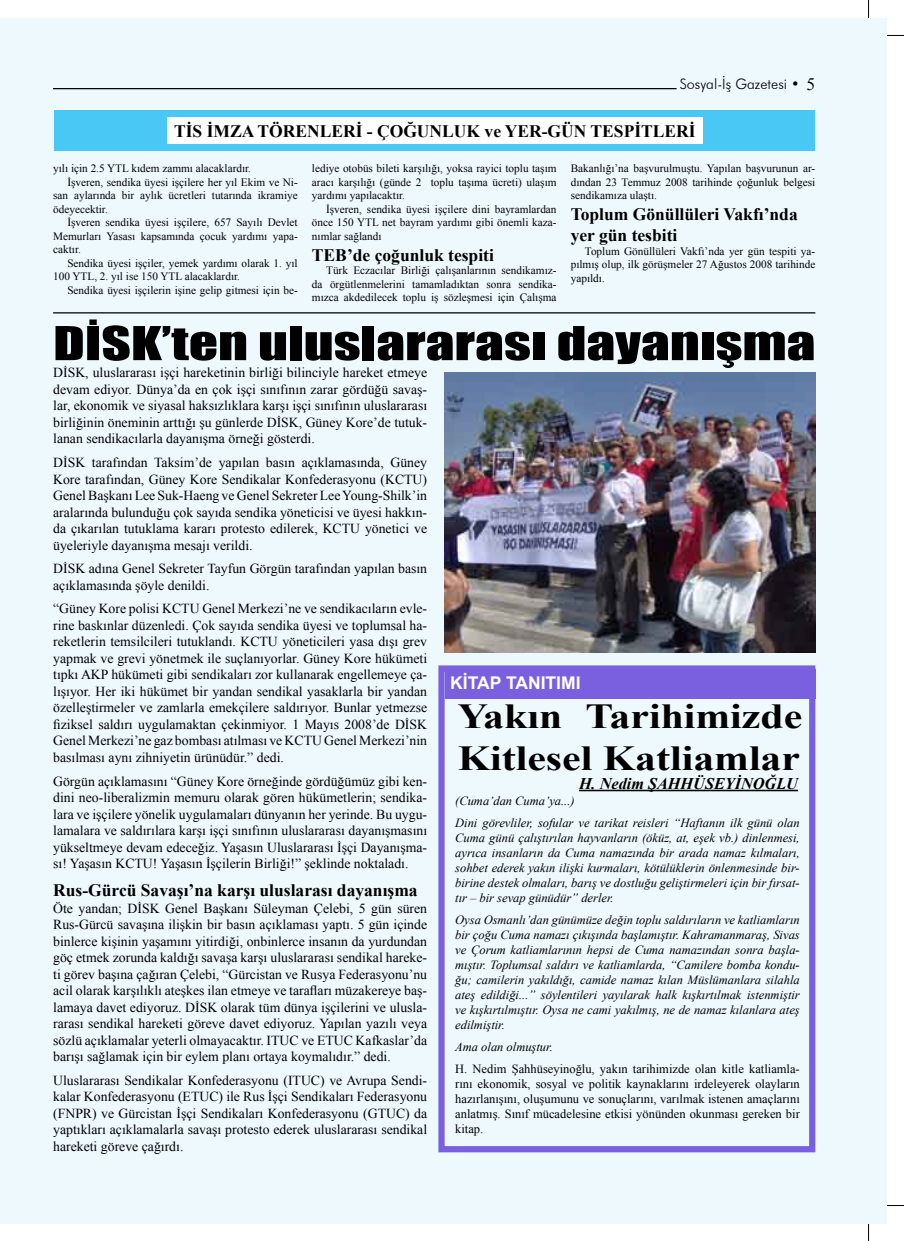
<style>
.page{position:relative;width:904px;height:1241px;background:#fff}
.page>*{position:absolute;margin:0;border:0;box-sizing:border-box;transform-origin:0 0}
.t1{font:43.12px "Impact";color:#000;scale:1.33 1}
.t2{font:700 35.12px/42.1px "Times New Roman";color:#000;scale:1.19 1}
.t3{font:700 17.5px/21px "Times New Roman";color:#000}
.t4{font:700 17.5px "Arial";color:#fff}
.t5{font:italic 700 16.25px "Times New Roman";color:#000}
.t6{font:300 14.38px "Futura BT";color:#000}
.t7{font:13.75px/16.5px "Times New Roman";color:#000;text-align:justify}
.t8{font:italic 12.5px/15px "Times New Roman";color:#000;text-align:justify}
.t9{font:12.5px/15px "Times New Roman";color:#000;text-align:justify}
.t10{font:11.25px/13.5px "Times New Roman";color:#000;text-align:justify}
.s1{font-family:"Times New Roman";font-weight:400;font-size:17.5px}
</style>
<div class="page">
<hr style="left:868px;top:1205px;width:1px;height:35px;background:#000">
<hr style="left:868px;top:1205px;width:36px;height:1px;background:#000">
<hr style="left:868px;top:0;width:1px;height:35px;background:#000">
<hr style="left:868px;top:35px;width:36px;height:1px;background:#000">
<div style="left:0;top:18px;width:886px;height:1204px;background:#eef9fe"></div>
<hr style="left:53px;top:88px;width:623px;height:1px;background:#000">
<div style="left:54px;top:110px;width:761px;height:41px;background:#4ac8f5"></div>
<div style="left:167px;top:118px;width:535px;height:26px;background:#fff"></div>
<img style="left:445px;top:372px;width:370px;height:280px">
<div style="left:438px;top:665px;width:377px;height:487px;border:6px solid #7a60de"></div>
<div style="left:444px;top:669px;width:371px;height:29px;background:#7a60de"></div>
<hr style="left:579px;top:789px;width:219px;height:2px;background:#000">
<hr style="left:53px;top:312px;width:762px;height:1px;background:#000">
<p class="t6" style="left:679px;top:76px;width:137px">Sosyal-İş Gazetesi • <span class="s1">5</span></p>
<p class="t3" style="left:174px;top:120px;width:523px">TİS İMZA TÖRENLERİ - ÇOĞUNLUK ve YER-GÜN TESPİTLERİ</p>
<p class="t10" style="left:53px;top:161px;width:199px">yılı için 2.5 YTL kıdem zammı alacaklardır.</p>
<p class="t10" style="left:67px;top:175px;width:232px">İşveren, sendika üyesi işçilere her yıl Ekim ve Ni-</p>
<p class="t10" style="left:53px;top:188px;width:246px">san aylarında bir aylık ücretleri tutarında ikramiye</p>
<p class="t10" style="left:53px;top:202px;width:56px">ödeyecektir.</p>
<p class="t10" style="left:67px;top:215px;width:232px">İşveren sendika üyesi işçilere, 657 Sayılı Devlet</p>
<p class="t10" style="left:53px;top:229px;width:246px">Memurları Yasası kapsamında çocuk yardımı yapa-</p>
<p class="t10" style="left:53px;top:242px;width:29px">caktır.</p>
<p class="t10" style="left:67px;top:256px;width:232px">Sendika üyesi işçiler, yemek yardımı olarak 1. yıl</p>
<p class="t10" style="left:53px;top:269px;width:188px">100 YTL, 2. yıl ise 150 YTL alacaklardır.</p>
<p class="t10" style="left:67px;top:283px;width:232px">Sendika üyesi işçilerin işine gelip gitmesi için be-</p>
<p class="t10" style="left:570px;top:161px;width:246px">Bakanlığı’na başvurulmuştu. Yapılan başvurunun ar&shy;dından 23 Temmuz 2008 tarihinde çoğunluk belgesi sendikamıza ulaştı.</p>
<p class="t3" style="left:570px;top:203px;width:228px">Toplum Gönüllüleri Vakfı’nda yer gün tesbiti</p>
<p class="t10" style="left:570px;top:244px;width:246px;text-indent:14px">Toplum Gönüllüleri Vakfı’nda yer gün tespiti ya&shy;pılmış olup, ilk görüşmeler 27 Ağustos 2008 tarihinde yapıldı.</p>
<p class="t10" style="left:312px;top:161px;width:246px">lediye otobüs bileti karşılığı, yoksa rayici toplu taşım aracı karşılığı (günde 2 toplu taşıma ücreti) ulaşım yardımı yapılacaktır.</p>
<p class="t10" style="left:312px;top:202px;width:246px;text-indent:14px">İşveren, sendika üyesi işçilere dini bayramlardan önce 150 YTL net bayram yardımı gibi önemli kaza&shy;nımlar sağlandı</p>
<p class="t3" style="left:312px;top:244px;width:183px">TEB’de çoğunluk tespiti</p>
<p class="t10" style="left:312px;top:263px;width:246px;text-indent:14px">Türk Eczacılar Birliği çalışanlarının sendikamız&shy;da örgütlenmelerini tamamladıktan sonra sendika&shy;mızca akdedilecek toplu iş sözleşmesi için Çalışma</p>
<h1 class="t1" style="left:53px;top:310px;width:574px">DİSK’ten uluslararası dayanışma</h1>
<p class="t7" style="left:53px;top:364px;width:375px">DİSK, uluslararası işçi hareketinin birliği bilinciyle hareket etmeye devam ediyor. Dünya’da en çok işçi sınıfının zarar gördüğü savaş&shy;lar, ekonomik ve siyasal haksızlıklara karşı işçi sınıfının uluslararası birliğinin öneminin arttığı şu günlerde DİSK, Güney Kore’de tutuk&shy;lanan sendikacılarla dayanışma örneği gösterdi.</p>
<p class="t7" style="left:53px;top:454px;width:375px">DİSK tarafından Taksim’de yapılan basın açıklamasında, Güney Kore tarafından, Güney Kore Sendikalar Konfederasyonu (KCTU)<br>Genel Başkanı Lee Suk-Haeng ve Genel Sekreter Lee Young-Shilk’in aralarında bulunduğu çok sayıda sendika yöneticisi ve üyesi hakkın&shy;da çıkarılan tutuklama kararı protesto edilerek, KCTU yönetici ve üyeleriyle dayanışma mesajı verildi.</p>
<p class="t7" style="left:53px;top:560px;width:375px">DİSK adına Genel Sekreter Tayfun Görgün tarafından yapılan basın açıklamasında şöyle denildi.</p>
<p class="t7" style="left:53px;top:600px;width:375px">“Güney Kore polisi KCTU Genel Merkezi’ne ve sendikacıların evle&shy;rine baskınlar düzenledi. Çok sayıda sendika üyesi ve toplumsal ha&shy;reketlerin temsilcileri tutuklandı. KCTU yöneticileri yasa dışı grev yapmak ve grevi yönetmek ile suçlanıyorlar. Güney Kore hükümeti tıpkı AKP hükümeti gibi sendikaları zor kullanarak engellemeye ça&shy;lışıyor. Her iki hükümet bir yandan sendikal yasaklarla bir yandan özelleştirmeler ve zamlarla emekçilere saldırıyor. Bunlar yetmezse fiziksel saldırı uygulamaktan çekinmiyor. 1 Mayıs 2008’de DİSK Genel Merkezi’ne gaz bombası atılması ve KCTU Genel Merkezi’nin basılması aynı zihniyetin ürünüdür.” dedi.</p>
<p class="t7" style="left:53px;top:772px;width:375px">Görgün açıklamasını “Güney Kore örneğinde gördüğümüz gibi ken&shy;dini neo-liberalizmin memuru olarak gören hükümetlerin; sendika&shy;lara ve işçilere yönelik uygulamaları dünyanın her yerinde. Bu uygu&shy;lamalara ve saldırılara karşı işçi sınıfının uluslararası dayanışmasını yükseltmeye devam edeceğiz. Yaşasın Uluslararası İşçi Dayanışma&shy;sı! Yaşasın KCTU! Yaşasın İşçilerin Birliği!” şeklinde noktaladı.</p>
<p class="t3" style="left:53px;top:879px;width:366px">Rus-Gürcü Savaşı’na karşı uluslarası dayanışma</p>
<p class="t7" style="left:53px;top:899px;width:375px">Öte yandan; DİSK Genel Başkanı Süleyman Çelebi, 5 gün süren Rus-Gürcü savaşına ilişkin bir basın açıklaması yaptı. 5 gün içinde binlerce kişinin yaşamını yitirdiği, onbinlerce insanın da yurdundan göç etmek zorunda kaldığı savaşa karşı uluslararası sendikal hareke&shy;ti görev başına çağıran Çelebi, “Gürcistan ve Rusya Federasyonu’nu acil olarak karşılıklı ateşkes ilan etmeye ve tarafları müzakereye baş&shy;lamaya davet ediyoruz. DİSK olarak tüm dünya işçilerini ve ulusla&shy;rarası sendikal hareketi göreve davet ediyoruz. Yapılan yazılı veya sözlü açıklamalar yeterli olmayacaktır. ITUC ve ETUC Kafkaslar’da barışı sağlamak için bir eylem planı ortaya koymalıdır.” dedi.</p>
<p class="t7" style="left:53px;top:1071px;width:375px">Uluslararası Sendikalar Konfederasyonu (ITUC) ve Avrupa Sendi&shy;kalar Konfederasyonu (ETUC) ile Rus İşçi Sendikaları Federasyonu (FNPR) ve Gürcistan İşçi Sendikaları Konfederasyonu (GTUC) da yaptıkları açıklamalarla savaşı protesto ederek uluslararası sendikal hareketi göreve çağırdı.</p>
<p class="t4" style="left:450px;top:670px;width:132px">KİTAP TANITIMI</p>
<h2 class="t2" style="left:458px;top:694px;width:291px">Yakın Tarihimizde<br>Kitlesel Katliamlar</h2>
<p class="t5" style="left:579px;top:771px;width:220px">H. Nedim ŞAHHÜSEYİNOĞLU</p>
<p class="t8" style="left:455px;top:789px;width:346px;line-height:22.1px">(Cuma’dan Cuma’ya...)<br>Dini görevliler, sofular ve tarikat reisleri “Haftanın ilk günü olan</p>
<p class="t8" style="left:455px;top:829px;width:346px">Cuma günü çalıştırılan hayvanların (öküz, at, eşek vb.) dinlenmesi, ayrıca insanların da Cuma namazında bir arada namaz kılmaları, sohbet ederek yakın ilişki kurmaları, kötülüklerin önlenmesinde bir&shy;birine destek olmaları, barış ve dostluğu geliştirmeleri için bir fırsat&shy;tır – bir sevap günüdür” derler.</p>
<p class="t8" style="left:455px;top:911px;width:346px">Oysa Osmanlı’dan günümüze değin toplu saldırıların ve katliamların bir çoğu Cuma namazı çıkışında başlamıştır. Kahramanmaraş, Sivas ve Çorum katliamlarının hepsi de Cuma namazından sonra başla&shy;mıştır. Toplumsal saldırı ve katliamlarda, “Camilere bomba kondu&shy;ğu; camilerin yakıldığı, camide namaz kılan Müslümanlara silahla ateş edildiği...” söylentileri yayılarak halk kışkırtılmak istenmiştir ve kışkırtılmıştır. Oysa ne cami yakılmış, ne de namaz kılanlara ateş edilmiştir.</p>
<p class="t8" style="left:455px;top:1038px;width:99px">Ama olan olmuştur.</p>
<p class="t9" style="left:455px;top:1061px;width:346px">H. Nedim Şahhüseyinoğlu, yakın tarihimizde olan kitle katliamla&shy;rını ekonomik, sosyal ve politik kaynaklarını irdeleyerek olayların hazırlanışını, oluşumunu ve sonuçlarını, varılmak istenen amaçlarını anlatmış. Sınıf mücadelesine etkisi yönünden okunması gereken bir kitap.</p>
</div>
